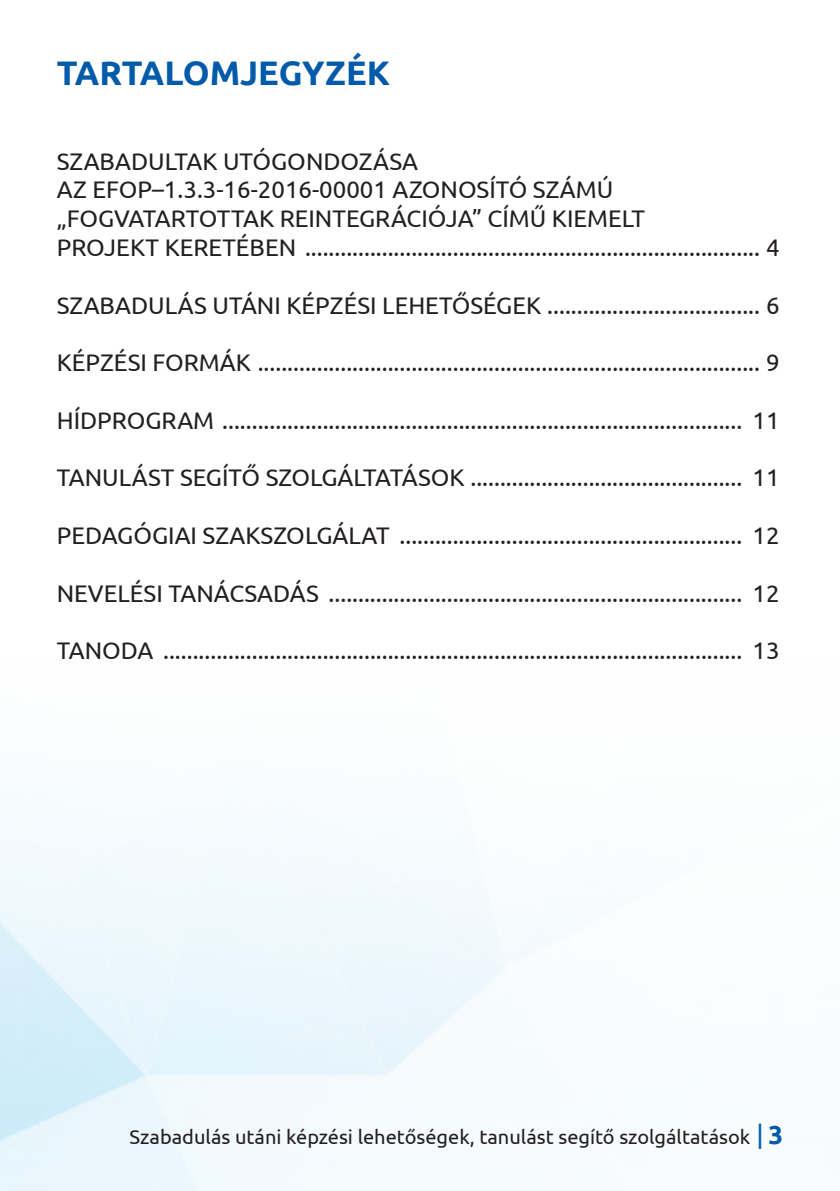
<style>
.page{position:relative;width:840px;height:1191px;background:#fff}
.page>*{position:absolute;margin:0;border:0;box-sizing:border-box;transform-origin:0 0}
.t1{font:700 34px "Ubuntu";color:#015aaa}
.t2{font:24px/28.8px "Ubuntu";color:#231f20}
.t3{font:20px "Ubuntu";color:#231f20}
.s1{font-size:26px;color:#015aaa}
.s2{font-weight:700;font-size:26px;color:#015aaa}
</style>
<div class="page">
<h1 class="t1" style="left:57px;top:52px;width:334px">TARTALOMJEGYZÉK</h1>
<p class="t2" style="left:57px;top:146px;width:723px">SZABADULTAK UTÓGONDOZÁSA<br>AZ EFOP–1.3.3-16-2016-00001 AZONOSÍTÓ SZÁMÚ „FOGVATARTOTTAK REINTEGRÁCIÓJA” CÍMŰ KIEMELT<br>PROJEKT KERETÉBEN ............................................................................. 4</p>
<p class="t2" style="left:57px;top:290px;width:723px">SZABADULÁS UTÁNI KÉPZÉSI LEHETŐSÉGEK .................................... 6</p>
<p class="t2" style="left:57px;top:347px;width:723px">KÉPZÉSI FORMÁK ..................................................................................... 9</p>
<p class="t2" style="left:57px;top:405px;width:723px">HÍDPROGRAM ........................................................................................ 11</p>
<p class="t2" style="left:57px;top:463px;width:723px">TANULÁST SEGÍTŐ SZOLGÁLTATÁSOK .............................................. 11</p>
<p class="t2" style="left:57px;top:520px;width:723px">PEDAGÓGIAI SZAKSZOLGÁLAT .......................................................... 12</p>
<p class="t2" style="left:57px;top:578px;width:723px">NEVELÉSI TANÁCSADÁS ...................................................................... 12</p>
<p class="t2" style="left:57px;top:635px;width:723px">TANODA .................................................................................................. 13</p>
<p class="t3" style="left:129px;top:1125px;width:654px">Szabadulás utáni képzési lehetőségek, tanulást segítő szolgáltatások <span class="s1">|</span> <span class="s2">3</span></p>
</div>
